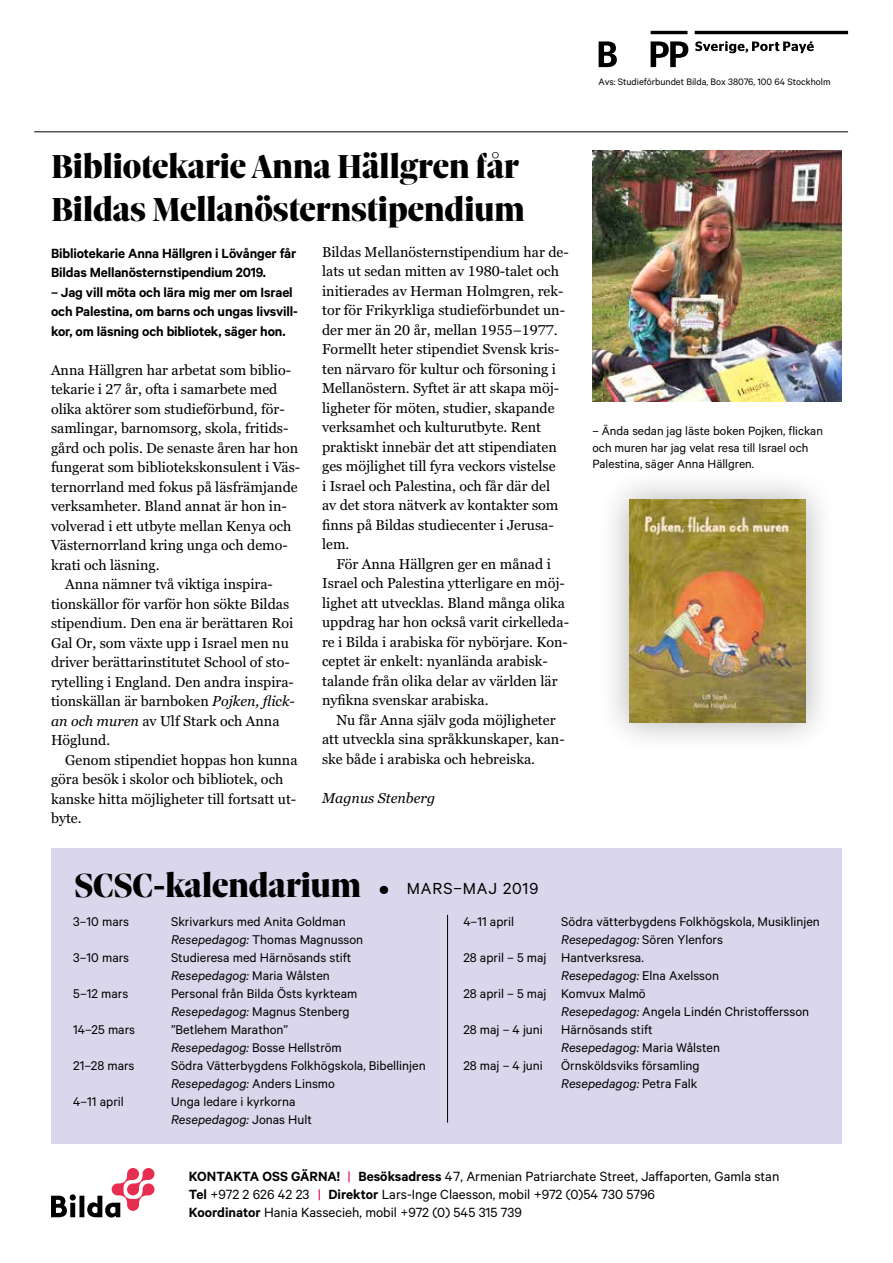
<style>
.page{position:relative;width:893px;height:1263px;background:#fff}
.page>*{position:absolute;margin:0;border:0;box-sizing:border-box;transform-origin:0 0}
.t1{font:900 36px/43.2px "Sole Serif Big Display";color:#000}
.t2{font:15px/18px "Calibre";color:#000}
.t3{font:600 15px/19.5px "Calibre";letter-spacing:-.01em;color:#000}
.t4{font:14.25px/19.5px "Georgia Pro";color:#000}
.t5{font:14.25px/18px "Calibre";color:#000}
.t6{font:italic 14.25px "Calibre";color:#000}
.t7{font:italic 14.25px "Georgia Pro";color:#000}
.t8{font:13.5px/16.2px "Calibre";color:#000}
.t9{font:10.5px "Calibre";color:#000}
.s1{font-style:italic}
.s2{font-family:"Calibre";font-weight:600;font-size:27px}
.s3{font-family:"Calibre";font-weight:400;font-size:18px}
.s4{font-style:normal}
.s5{font-weight:600}
.s6{color:#e7004a}
</style>
<div class="page">
<div style="left:51px;top:848px;width:791px;height:296px;background:#dad6eb"></div>
<svg style="left:51px;top:1168px;width:103px;height:49px"></svg>
<hr style="left:34px;top:131px;width:814px;height:1px;background:#000">
<hr style="left:651px;top:31px;width:36px;height:3px;background:#000">
<hr style="left:695px;top:31px;width:153px;height:3px;background:#000">
<svg style="left:695px;top:41px;width:119px;height:12px"></svg>
<svg style="left:651px;top:41px;width:37px;height:26px"></svg>
<svg style="left:599px;top:41px;width:18px;height:26px"></svg>
<img style="left:592px;top:151px;width:250px;height:251px">
<div style="left:598px;top:468px;width:239px;height:286px;background:#000;opacity:.31"></div>
<img style="left:629px;top:500px;width:176px;height:223px">
<hr style="left:447px;top:915px;width:1px;height:208px;background:#000">
<p class="t9" style="left:599px;top:76px;width:233px">Avs: Studieförbundet Bilda, Box 38076, 100 64 Stockholm</p>
<h1 class="t1" style="left:51px;top:145px;width:475px">Bibliotekarie Anna Hällgren får<br>Bildas Mellanösternstipendium</h1>
<p class="t3" style="left:51px;top:243px;width:247px">Bibliotekarie Anna Hällgren i Lövånger får<br>Bildas Mellanösternstipendium 2019.</p>
<p class="t3" style="left:51px;top:282px;width:249px">– Jag vill möta och lära mig mer om Israel och Palestina, om barns och ungas livsvill&shy;kor, om läsning och bibliotek, säger hon.</p>
<p class="t4" style="left:51px;top:360px;width:242px">Anna Hällgren har arbetat som biblio-</p>
<p class="t4" style="left:51px;top:380px;width:228px">tekarie i 27 år, ofta i samarbete med</p>
<p class="t4" style="left:51px;top:399px;width:235px">olika aktörer som studieförbund, för-</p>
<p class="t4" style="left:51px;top:419px;width:239px">samlingar, barnomsorg, skola, fritids-</p>
<p class="t4" style="left:51px;top:438px;width:249px">gård och polis. De senaste åren har hon</p>
<p class="t4" style="left:51px;top:458px;width:251px">fungerat som bibliotekskonsulent i Väs-</p>
<p class="t4" style="left:51px;top:477px;width:248px">ternorrland med fokus på läsfrämjande</p>
<p class="t4" style="left:51px;top:497px;width:237px">verksamheter. Bland annat är hon in-</p>
<p class="t4" style="left:51px;top:516px;width:242px">volverad i ett utbyte mellan Kenya och</p>
<p class="t4" style="left:51px;top:536px;width:238px">Västernorrland kring unga och demo-</p>
<p class="t4" style="left:51px;top:555px;width:110px">krati och läsning.</p>
<p class="t4" style="left:65px;top:575px;width:209px">Anna nämner två viktiga inspira-</p>
<p class="t4" style="left:51px;top:594px;width:240px">tionskällor för varför hon sökte Bildas</p>
<p class="t4" style="left:51px;top:614px;width:244px">stipendium. Den ena är berättaren Roi</p>
<p class="t4" style="left:51px;top:633px;width:239px">Gal Or, som växte upp i Israel men nu</p>
<p class="t4" style="left:51px;top:653px;width:240px">driver berättarinstitutet School of sto-</p>
<p class="t4" style="left:51px;top:672px;width:244px">rytelling i England. Den andra inspira-</p>
<p class="t4" style="left:51px;top:692px;width:245px">tionskällan är barnboken <span class="s1">Pojken, flick-</span></p>
<p class="t4" style="left:51px;top:711px;width:230px"><span class="s1">an och muren</span> av Ulf Stark och Anna</p>
<p class="t4" style="left:51px;top:731px;width:61px">Höglund.</p>
<p class="t4" style="left:65px;top:750px;width:234px">Genom stipendiet hoppas hon kunna</p>
<p class="t4" style="left:51px;top:770px;width:234px">göra besök i skolor och bibliotek, och</p>
<p class="t4" style="left:51px;top:789px;width:247px">kanske hitta möjligheter till fortsatt ut-</p>
<p class="t4" style="left:51px;top:809px;width:32px">byte.</p>
<p class="t4" style="left:322px;top:243px;width:248px">Bildas Mellanösternstipendium har de&shy;lats ut sedan mitten av 1980-talet och initierades av Herman Holmgren, rek&shy;tor för Frikyrkliga studieförbundet un&shy;der mer än 20 år, mellan 1955–1977.<br>Formellt heter stipendiet Svensk kris&shy;ten närvaro för kultur och försoning i Mellanöstern. Syftet är att skapa möj&shy;ligheter för möten, studier, skapande verksamhet och kulturutbyte. Rent praktiskt innebär det att stipendiaten ges möjlighet till fyra veckors vistelse<br>i Israel och Palestina, och får där del<br>av det stora nätverk av kontakter som finns på Bildas studiecenter i Jerusa&shy;lem.</p>
<p class="t4" style="left:322px;top:555px;width:248px;text-indent:14px">För Anna Hällgren ger en månad i Israel och Palestina ytterligare en möj&shy;lighet att utvecklas. Bland många olika uppdrag har hon också varit cirkelleda&shy;re i Bilda i arabiska för nybörjare. Kon&shy;ceptet är enkelt: nyanlända arabisk&shy;talande från olika delar av världen lär nyfikna svenskar arabiska.</p>
<p class="t4" style="left:322px;top:711px;width:244px;text-indent:14px">Nu får Anna själv goda möjligheter att utveckla sina språkkunskaper, kan&shy;ske både i arabiska och hebreiska.</p>
<p class="t7" style="left:322px;top:790px;width:115px">Magnus Stenberg</p>
<h1 class="t1" style="left:74px;top:863px;width:465px">SCSC-kalendarium <span class="s2">•</span> <span class="s3">MARS–MAJ 2019</span></h1>
<p class="t8" style="left:592px;top:423px;width:232px">– Ända sedan jag läste boken Pojken, flickan och muren har jag velat resa till Israel och<br>Palestina, säger Anna Hällgren.</p>
<p class="t5" style="left:73px;top:911px;width:57px">3–10 mars</p>
<p class="t5" style="left:171px;top:911px;width:194px">Skrivarkurs med Anita Goldman<br><span class="s1">Resepedagog:</span> Thomas Magnusson</p>
<p class="t5" style="left:73px;top:947px;width:57px">3–10 mars</p>
<p class="t5" style="left:171px;top:947px;width:182px">Studieresa med Härnösands stift<br><span class="s1">Resepedagog:</span> Maria Wålsten</p>
<p class="t5" style="left:73px;top:983px;width:56px">5–12 mars</p>
<p class="t5" style="left:171px;top:983px;width:188px">Personal från Bilda Östs kyrkteam<br><span class="s1">Resepedagog:</span> Magnus Stenberg</p>
<p class="t5" style="left:73px;top:1019px;width:63px">14–25 mars</p>
<p class="t5" style="left:171px;top:1019px;width:172px">”Betlehem Marathon”<br><span class="s1">Resepedagog:</span> Bosse Hellström</p>
<p class="t5" style="left:73px;top:1055px;width:63px">21–28 mars</p>
<p class="t5" style="left:171px;top:1055px;width:256px">Södra Vätterbygdens Folkhögskola, Bibellinjen<br><span class="s1">Resepedagog:</span> Anders Linsmo</p>
<p class="t5" style="left:73px;top:1091px;width:52px">4–11 april</p>
<p class="t5" style="left:171px;top:1091px;width:142px">Unga ledare i kyrkorna<br><span class="s1">Resepedagog:</span> Jonas Hult</p>
<p class="t5" style="left:463px;top:911px;width:52px">4–11 april</p>
<p class="t5" style="left:561px;top:911px;width:260px">Södra vätterbygdens Folkhögskola, Musiklinjen</p>
<p class="t5" style="left:561px;top:929px;width:163px"><span class="s1">Resepedagog:</span> Sören Ylenfors</p>
<p class="t5" style="left:463px;top:947px;width:182px">28 april – 5 maj Hantverksresa.</p>
<p class="t6" style="left:561px;top:967px;width:159px">Resepedagog: <span class="s4">Elna Axelsson</span></p>
<p class="t5" style="left:463px;top:983px;width:184px">28 april – 5 maj Komvux Malmö</p>
<p class="t5" style="left:561px;top:1001px;width:250px"><span class="s1">Resepedagog:</span> Angela Lindén Christoffersson</p>
<p class="t5" style="left:463px;top:1019px;width:81px">28 maj – 4 juni</p>
<p class="t5" style="left:561px;top:1019px;width:160px">Härnösands stift<br><span class="s1">Resepedagog:</span> Maria Wålsten</p>
<p class="t5" style="left:463px;top:1055px;width:81px">28 maj – 4 juni</p>
<p class="t5" style="left:561px;top:1055px;width:140px">Örnsköldsviks församling<br><span class="s1">Resepedagog:</span> Petra Falk</p>
<p class="t2" style="left:189px;top:1167px;width:592px"><span class="s5">KONTAKTA OSS GÄRNA!</span> <span class="s6">|</span> <span class="s5">Besöksadress</span> 47, Armenian Patriarchate Street, Jaffaporten, Gamla stan<br><span class="s5">Tel</span> +972 2 626 42 23 <span class="s6">|</span> <span class="s5">Direktor</span> Lars-Inge Claesson, mobil +972 (0)54 730 5796<br><span class="s5">Koordinator</span> Hania Kassecieh, mobil +972 (0) 545 315 739</p>
</div>
